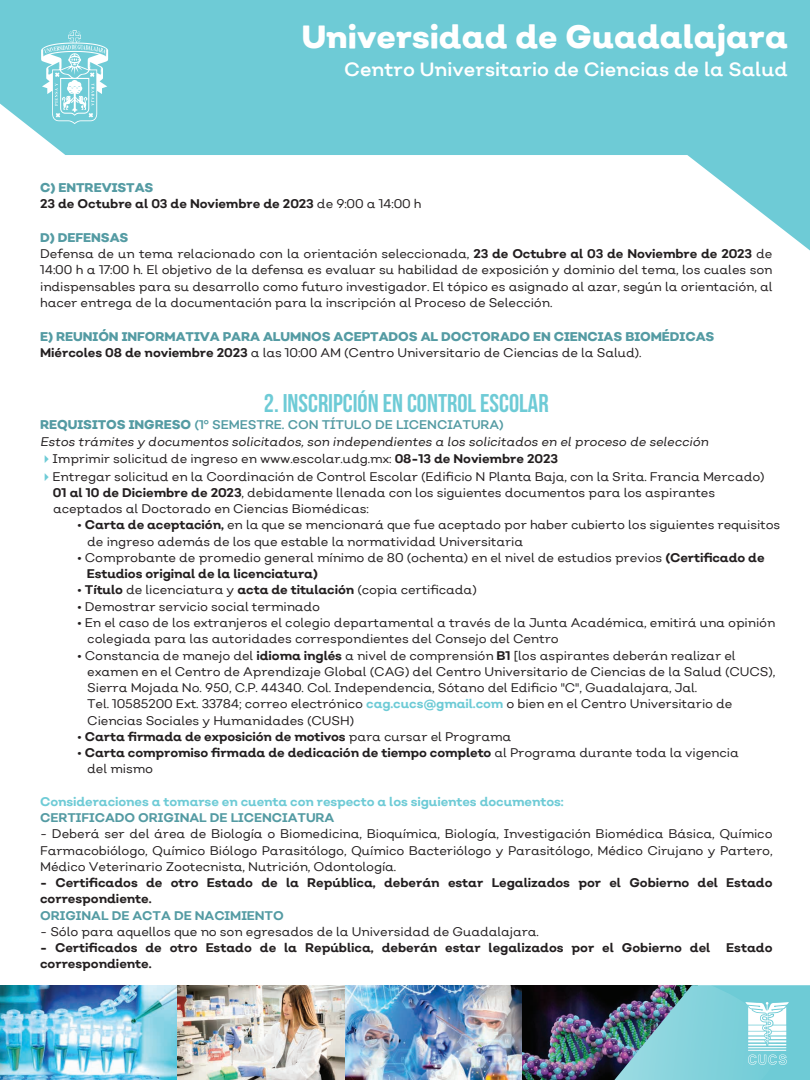
<style>
.page{position:relative;width:810px;height:1080px;background:#fff}
.page>*{position:absolute;margin:0;border:0;box-sizing:border-box;transform-origin:0 0}
.t1{font:800 31.62px "Nutmeg";color:#fff}
.t2{font:25.62px "Bebas Neue";color:#6ecbd6}
.t3{font:19.12px "Nutmeg";color:#fff}
.t4{font:12.5px/16.2px "Nutmeg";letter-spacing:-.01em;color:#231f20}
.t5{font:700 12.5px/16.2px "Nutmeg";letter-spacing:-.005em;color:#231f20}
.t6{font:800 12.5px/16.2px "Nutmeg";letter-spacing:-.005em;color:#549ba3}
.t7{font:italic 12.5px/16.2px "Nutmeg";letter-spacing:-.01em;color:#231f20}
.t8{font:700 12.5px "Nutmeg";letter-spacing:-.01em;color:#6ecbd6}
.t9{font:700 12.5px "Nutmeg";letter-spacing:-.005em;color:#549ba3}
.s1{font-weight:800;color:#549ba3}
.s2{font-weight:400}
.s3{font-weight:700}
.s4{font-weight:700;color:#231f20}
.s5{font-weight:400;color:#231f20}
.s6{font-weight:800;font-style:normal;color:#549ba3}
.s7{font-style:normal;color:#549ba3}
.s8{color:#6ecbd6}
.s9{font-weight:700;color:#6ecbd6}
</style>
<div class="page">
<div style="left:0;top:0;width:810px;height:580px;background:#6ecbd6"></div>
<svg style="left:0;top:104px;width:810px;height:476px;background:#eef9fa"></svg>
<svg style="left:41px;top:30px;width:67px;height:94px"></svg>
<img style="left:0;top:985px;width:177px;height:94px">
<img style="left:177px;top:985px;width:345px;height:94px">
<img style="left:522px;top:985px;width:91px;height:94px">
<img style="left:613px;top:985px;width:197px;height:94px">
<h1 class="t1" style="left:302px;top:16px;width:488px">Universidad de Guadalajara</h1>
<h3 class="t3" style="left:344px;top:57px;width:445px">Centro Universitario de Ciencias de la Salud</h3>
<p class="t5" style="left:40px;top:179px;width:383px"><span class="s1">C) ENTREVISTAS<br></span>23 de Octubre al 03 de Noviembre de 2023 <span class="s2">de 9:00 a 14:00 h</span></p>
<p class="t4" style="left:40px;top:229px;width:734px"><span class="s1">D) DEFENSAS<br></span>Defensa de un tema relacionado con la orientación seleccionada, <span class="s3">23 de Octubre al 03 de Noviembre de 2023</span> de 14:00 h a 17:00 h. El objetivo de la defensa es evaluar su habilidad de exposición y dominio del tema, los cuales son indispensables para su desarrollo como futuro investigador. El tópico es asignado al azar, según la orientación, al hacer entrega de la documentación para la inscripción al Proceso de Selección.</p>
<p class="t6" style="left:40px;top:328px;width:676px">E) REUNIÓN INFORMATIVA PARA ALUMNOS ACEPTADOS AL DOCTORADO EN CIENCIAS BIOMÉDICAS<br><span class="s4">Miércoles 08 de noviembre 2023</span> <span class="s5">a las 10:00 AM (Centro Universitario de Ciencias de la Salud).</span></p>
<h2 class="t2" style="left:264px;top:389px;width:286px">2. INSCRIPCIÓN EN CONTROL ESCOLAR</h2>
<p class="t7" style="left:40px;top:416px;width:670px"><span class="s6">REQUISITOS INGRESO</span> <span class="s7">(1º SEMESTRE. CON TÍTULO DE LICENCIATURA)<br></span>Estos trámites y documentos solicitados, son independientes a los solicitados en el proceso de selección</p>
<p class="t4" style="left:40px;top:450px;width:519px"><span class="s8">✔</span>Imprimir solicitud de ingreso en www.escolar.udg.mx: <span class="s3">08-13 de Noviembre 2023</span></p>
<p class="t4" style="left:53px;top:468px;width:713px;text-indent:-13px"><span class="s8">✔</span>Entregar solicitud en la Coordinación de Control Escolar (Edificio N Planta Baja, con la Srita. Francia Mercado)<br><span class="s3">01 al 10 de Diciembre de 2023</span>, debidamente llenada con los siguientes documentos para los aspirantes aceptados al Doctorado en Ciencias Biomédicas:</p>
<p class="t4" style="left:87px;top:516px;width:695px;text-indent:-10px">• <span class="s3">Carta de aceptación,</span> en la que se mencionará que fue aceptado por haber cubierto los siguientes requisitos de ingreso además de los que estable la normatividad Universitaria</p>
<p class="t4" style="left:87px;top:549px;width:679px;text-indent:-9px">• Comprobante de promedio general mínimo de 80 (ochenta) en el nivel de estudios previos <span class="s3">(Certificado de<br>Estudios original de la licenciatura)</span></p>
<p class="t4" style="left:78px;top:581px;width:401px">• <span class="s3">Título</span> de licenciatura y <span class="s3">acta de titulación</span> (copia certificada)</p>
<p class="t4" style="left:78px;top:598px;width:244px">• Demostrar servicio social terminado</p>
<p class="t4" style="left:87px;top:614px;width:690px;text-indent:-10px">• En el caso de los extranjeros el colegio departamental a través de la Junta Académica, emitirá una opinión colegiada para las autoridades correspondientes del Consejo del Centro</p>
<p class="t4" style="left:87px;top:646px;width:690px;text-indent:-10px">• Constancia de manejo del <span class="s3">idioma inglés</span> a nivel de comprensión <span class="s3">B1</span> [los aspirantes deberán realizar el examen en el Centro de Aprendizaje Global (CAG) del Centro Universitario de Ciencias de la Salud (CUCS), Sierra Mojada No. 950, C.P. 44340. Col. Independencia, Sótano del Edificio "C", Guadalajara, Jal.<br>Tel. 10585200 Ext. 33784; correo electrónico <span class="s9">cag.cucs@gmail.com</span> o bien en el Centro Universitario de Ciencias Sociales y Humanidades (CUSH)</p>
<p class="t5" style="left:78px;top:728px;width:435px"><span class="s2">•</span> Carta firmada de exposición de motivos <span class="s2">para cursar el Programa</span></p>
<p class="t5" style="left:87px;top:744px;width:653px;text-indent:-10px"><span class="s2">•</span> Carta compromiso firmada de dedicación de tiempo completo <span class="s2">al Programa durante toda la vigencia del mismo</span></p>
<p class="t8" style="left:40px;top:793px;width:525px">Consideraciones a tomarse en cuenta con respecto a los siguientes documentos:</p>
<p class="t9" style="left:40px;top:809px;width:296px">CERTIFICADO ORIGINAL DE LICENCIATURA</p>
<p class="t4" style="left:40px;top:825px;width:734px;text-align:justify">- Deberá ser del área de Biología o Biomedicina, Bioquímica, Biología, Investigación Biomédica Básica, Químico Farmacobiólogo, Químico Biólogo Parasitólogo, Químico Bacteriólogo y Parasitólogo, Médico Cirujano y Partero, Médico Veterinario Zootecnista, Nutrición, Odontología.</p>
<p class="t5" style="left:40px;top:874px;width:734px">- Certificados de otro Estado de la República, deberán estar Legalizados por el Gobierno del Estado correspondiente.</p>
<p class="t9" style="left:40px;top:907px;width:245px">ORIGINAL DE ACTA DE NACIMIENTO</p>
<p class="t4" style="left:40px;top:923px;width:500px">- Sólo para aquellos que no son egresados de la Universidad de Guadalajara.</p>
<p class="t5" style="left:40px;top:939px;width:672px">- Certificados de otro Estado de la República, deberán estar legalizados por el Gobierno del</p>
<p class="t5" style="left:726px;top:939px;width:48px">Estado</p>
<p class="t5" style="left:40px;top:955px;width:113px">correspondiente.</p>
</div>
